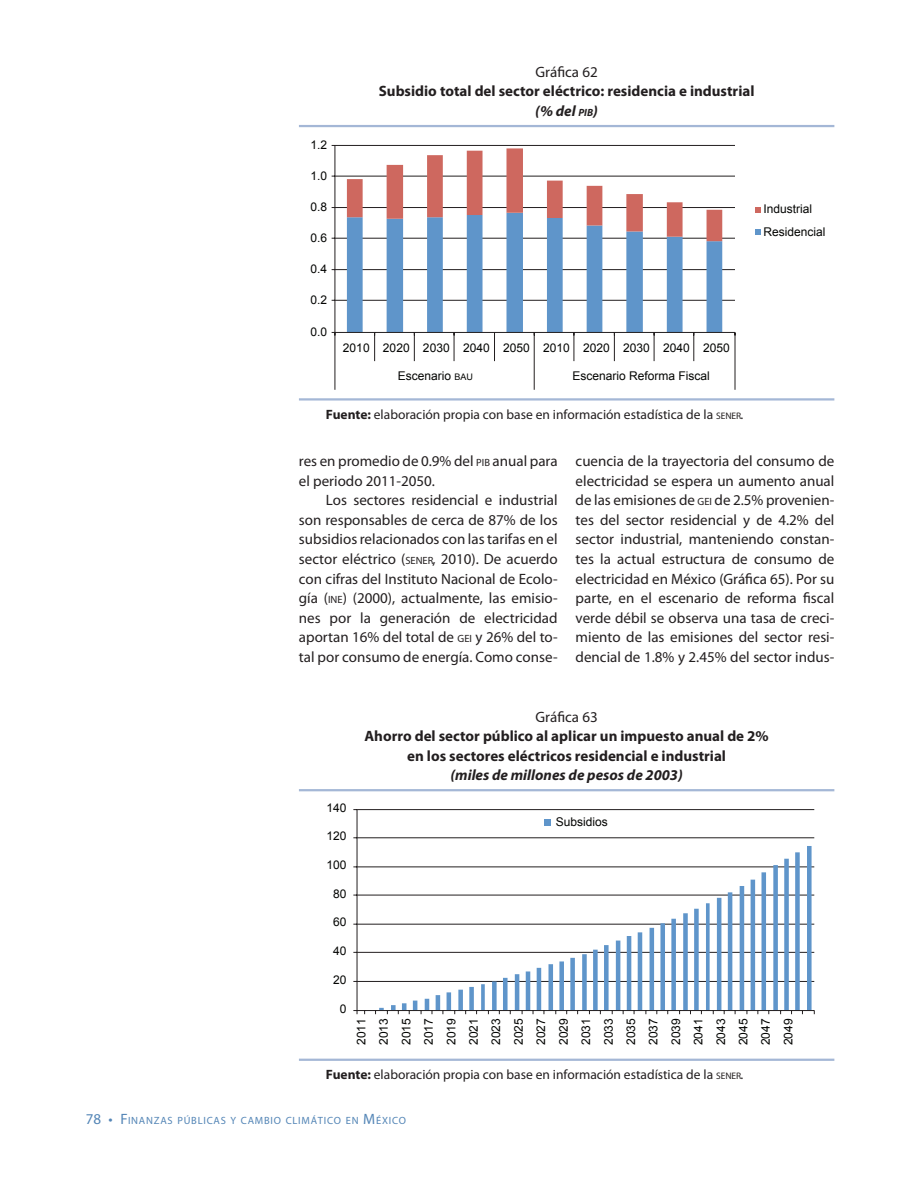
<style>
.page{position:relative;width:919px;height:1189px;background:#fff}
.page>*{position:absolute;margin:0;border:0;box-sizing:border-box;transform-origin:0 0}
.Body_text{font:15px/19.5px "Myriad Pro";color:#231f20;text-align:justify}
.a1{font:700 15px/19.5px "Myriad Pro";color:#231f20;text-align:center}
.a3{font:13.5px "Myriad Pro";color:#231f20}
.t1{font:12px/22.5px "Arial";color:#040503}
.t2{font:10.5px "Myriad Pro";letter-spacing:.07em;color:#5385b6}
.s1{font-weight:400}
.s2{font-style:italic}
.s3{font-style:italic;font-size:10.5px}
.s4{font-size:9px}
.s5{font-weight:700}
.s6{font-size:9.45px}
.s7{font-size:10.5px}
.s8{font-size:15px}
</style>
<div class="page">
<hr style="left:299px;top:125px;width:535px;height:2px;background:#a4b7d6">
<hr style="left:299px;top:398px;width:535px;height:2px;background:#a4b7d6">
<hr style="left:335px;top:145px;width:400px;height:1px;background:#231f20">
<hr style="left:335px;top:176px;width:400px;height:1px;background:#231f20">
<hr style="left:335px;top:207px;width:400px;height:1px;background:#231f20">
<hr style="left:335px;top:238px;width:400px;height:1px;background:#231f20">
<hr style="left:335px;top:269px;width:400px;height:1px;background:#231f20">
<hr style="left:335px;top:300px;width:400px;height:1px;background:#231f20">
<svg style="left:347px;top:241px;width:375px;height:91px"></svg>
<svg style="left:347px;top:148px;width:375px;height:93px"></svg>
<hr style="left:334px;top:145px;width:1px;height:187px;background:#231f20">
<hr style="left:335px;top:332px;width:400px;height:1px;background:#231f20">
<svg style="left:693px;top:333px;width:1px;height:28px"></svg>
<svg style="left:654px;top:333px;width:1px;height:28px"></svg>
<svg style="left:614px;top:333px;width:1px;height:28px"></svg>
<svg style="left:573px;top:333px;width:1px;height:28px"></svg>
<svg style="left:494px;top:333px;width:1px;height:28px"></svg>
<svg style="left:454px;top:333px;width:1px;height:28px"></svg>
<svg style="left:414px;top:333px;width:1px;height:28px"></svg>
<svg style="left:374px;top:333px;width:1px;height:28px"></svg>
<svg style="left:734px;top:333px;width:1px;height:57px"></svg>
<svg style="left:534px;top:333px;width:1px;height:57px"></svg>
<svg style="left:332px;top:332px;width:3px;height:58px"></svg>
<svg style="left:755px;top:207px;width:5px;height:5px"></svg>
<svg style="left:755px;top:229px;width:5px;height:6px"></svg>
<hr style="left:299px;top:789px;width:535px;height:2px;background:#a4b7d6">
<hr style="left:357px;top:809px;width:457px;height:1px;background:#231f20">
<hr style="left:357px;top:837px;width:457px;height:1px;background:#231f20">
<hr style="left:357px;top:866px;width:457px;height:1px;background:#231f20">
<hr style="left:357px;top:894px;width:457px;height:1px;background:#231f20">
<hr style="left:357px;top:923px;width:457px;height:1px;background:#231f20">
<hr style="left:357px;top:952px;width:457px;height:1px;background:#231f20">
<hr style="left:357px;top:981px;width:457px;height:1px;background:#231f20">
<svg style="left:368px;top:846px;width:443px;height:164px"></svg>
<hr style="left:357px;top:809px;width:1px;height:201px;background:#231f20">
<hr style="left:357px;top:1010px;width:457px;height:1px;background:#231f20">
<svg style="left:353px;top:1010px;width:5px;height:4px"></svg>
<svg style="left:545px;top:819px;width:6px;height:6px"></svg>
<hr style="left:299px;top:1058px;width:535px;height:2px;background:#a4b7d6">
<p class="t1" style="left:310px;top:133px;width:18px">1.2</p>
<p class="t1" style="left:310px;top:164px;width:18px">1.0</p>
<p class="t1" style="left:310px;top:195px;width:18px">0.8</p>
<p class="t1" style="left:310px;top:227px;width:18px">0.6</p>
<p class="t1" style="left:310px;top:258px;width:18px">0.4</p>
<p class="t1" style="left:310px;top:289px;width:18px">0.2</p>
<p class="t1" style="left:310px;top:320px;width:18px">0.0</p>
<p class="a1" style="left:379px;top:62px;width:377px"><span class="s1">Gráfica 62<br></span>Subsidio total del sector eléctrico: residencia e industrial <span class="s2">(% del</span> <span class="s3">pib</span><span class="s2">)</span></p>
<p class="t1" style="left:763px;top:198px;width:64px">Industrial<br>Residencial</p>
<p class="t1" style="left:343px;top:336px;width:388px">2010 2020 2030 2040 2050 2010 2020 2030 2040 2050</p>
<p class="t1" style="left:398px;top:365px;width:77px">Escenario <span class="s4">BAU</span></p>
<p class="t1" style="left:572px;top:365px;width:139px">Escenario Reforma Fiscal</p>
<p class="a3" style="left:326px;top:406px;width:419px"><span class="s5">Fuente:</span> elaboración propia con base en información estadística de la <span class="s6">SENER</span>.</p>
<p class="Body_text" style="left:299px;top:451px;width:260px">res en promedio de 0.9% del <span class="s7">PIB</span> anual para el periodo 2011-2050.</p>
<p class="Body_text" style="left:299px;top:490px;width:260px;text-indent:27px">Los sectores residencial e industrial son responsables de cerca de 87% de los subsidios relacionados con las tarifas en el sector eléctrico (<span class="s7">SENER</span>, 2010). De acuerdo con cifras del Instituto Nacional de Ecolo&shy;gía (<span class="s7">INE</span>) (2000), actualmente, las emisio&shy;nes por la generación de electricidad aportan 16% del total de <span class="s7">GEI</span> y 26% del to&shy;tal por consumo de energía. Como conse-</p>
<p class="Body_text" style="left:576px;top:451px;width:260px">cuencia de la trayectoria del consumo de electricidad se espera un aumento anual de las emisiones de <span class="s7">GEI</span> de 2.5% provenien&shy;tes del sector residencial y de 4.2% del sector industrial, manteniendo constan&shy;tes la actual estructura de consumo de electricidad en México (Gráfica 65). Por su parte, en el escenario de reforma fiscal verde débil se observa una tasa de creci&shy;miento de las emisiones del sector resi&shy;dencial de 1.8% y 2.45% del sector indus-</p>
<p class="t1" style="left:326px;top:796px;width:22px">140</p>
<p class="t1" style="left:326px;top:825px;width:22px">120</p>
<p class="t1" style="left:326px;top:853px;width:22px">100</p>
<p class="t1" style="left:333px;top:882px;width:15px">80</p>
<p class="t1" style="left:333px;top:911px;width:15px">60</p>
<p class="t1" style="left:333px;top:939px;width:15px">40</p>
<p class="t1" style="left:333px;top:968px;width:15px">20</p>
<p class="t1" style="left:340px;top:997px;width:8px">0</p>
<p class="a1" style="left:364px;top:706px;width:406px"><span class="s1">Gráfica 63<br></span>Ahorro del sector público al aplicar un impuesto anual de 2% en los sectores eléctricos residencial e industrial<br><span class="s2">(miles de millones de pesos de 2003)</span></p>
<p class="t1" style="left:556px;top:811px;width:54px">Subsidios</p>
<p class="t1" style="left:350px;top:1045px;width:29px;text-align:justify;rotate:-90deg">2011<br>2013<br>2015<br>2017<br>2019<br>2021<br>2023<br>2025<br>2027<br>2029<br>2031<br>2033<br>2035<br>2037<br>2039<br>2041<br>2043<br>2045<br>2047<br>2049</p>
<p class="a3" style="left:326px;top:1066px;width:419px"><span class="s5">Fuente:</span> elaboración propia con base en información estadística de la <span class="s6">SENER</span>.</p>
<p class="t2" style="left:86px;top:1114px;width:322px"><span class="s8">78 • F</span>INANZAS PÚBLICAS Y CAMBIO CLIMÁTICO EN <span class="s8">M</span> ÉXICO</p>
</div>
